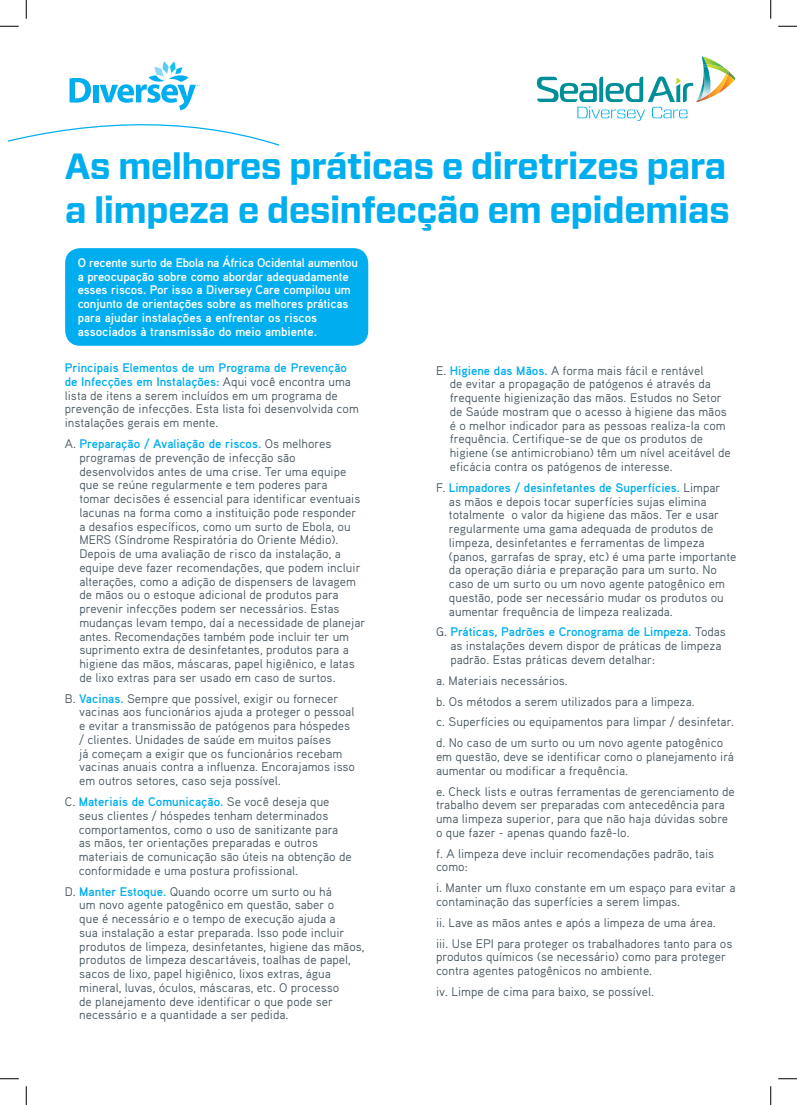
<style>
.page{position:relative;width:797px;height:1105px;background:#fff}
.page>*{position:absolute;margin:0;border:0;box-sizing:border-box;transform-origin:0 0}
.t1{font:700 36.25px/43.5px "Forza";letter-spacing:-.02em;color:#00aeef}
.t2{font:12.5px/13.8px "Aaux Pro OT";color:#45555f}
.t3{font:700 12.5px/13.8px "Aaux Pro OT";letter-spacing:-.01em;color:#fff}
.s1{font-weight:700;color:#00aeef}
</style>
<div class="page">
<div style="left:65px;top:248px;width:303px;height:98px;background:#00aeef;border-radius:15px"></div>
<svg style="left:537px;top:56px;width:198px;height:65px"></svg>
<svg style="left:9px;top:61px;width:271px;height:85px"></svg>
<svg style="left:0;top:25px;width:19px;height:2px"></svg>
<svg style="left:778px;top:25px;width:19px;height:2px"></svg>
<svg style="left:0;top:1078px;width:19px;height:1px"></svg>
<svg style="left:778px;top:1078px;width:19px;height:1px"></svg>
<svg style="left:25px;top:0;width:2px;height:19px"></svg>
<svg style="left:25px;top:1086px;width:2px;height:19px"></svg>
<svg style="left:770px;top:0;width:1px;height:19px"></svg>
<svg style="left:770px;top:1086px;width:1px;height:19px"></svg>
<h1 class="t1" style="left:65px;top:145px;width:666px">As melhores práticas e diretrizes para a limpeza e desinfecção em epidemias</h1>
<p class="t3" style="left:78px;top:255px;width:282px">O recente surto de Ebola na África Ocidental aumentou a preocupação sobre como abordar adequadamente esses riscos. Por isso a Diversey Care compilou um conjunto de orientações sobre as melhores práticas para ajudar instalações a enfrentar os riscos associados à transmissão do meio ambiente.</p>
<p class="t2" style="left:65px;top:361px;width:295px"><span class="s1">Principais Elementos de um Programa de Prevenção de Infecções em Instalações:</span> Aqui você encontra uma lista de itens a serem incluídos em um programa de prevenção de infecções. Esta lista foi desenvolvida com instalações gerais em mente.</p>
<p class="t2" style="left:79px;top:436px;width:287px;text-indent:-15px">A. <span class="s1">Preparação / Avaliação de riscos.</span> Os melhores programas de prevenção de infecção são desenvolvidos antes de uma crise. Ter uma equipe que se reúne regularmente e tem poderes para<br>tomar decisões é essencial para identificar eventuais lacunas na forma como a instituição pode responder a desafios específicos, como um surto de Ebola, ou MERS (Síndrome Respiratória do Oriente Médio).<br>Depois de uma avaliação de risco da instalação, a equipe deve fazer recomendações, que podem incluir alterações, como a adição de dispensers de lavagem de mãos ou o estoque adicional de produtos para prevenir infecções podem ser necessários. Estas mudanças levam tempo, daí a necessidade de planejar antes. Recomendações também pode incluir ter um suprimento extra de desinfetantes, produtos para a higiene das mãos, máscaras, papel higiênico, e latas de lixo extras para ser usado em caso de surtos.</p>
<p class="t2" style="left:79px;top:691px;width:277px;text-indent:-14px">B. <span class="s1">Vacinas.</span> Sempre que possível, exigir ou fornecer vacinas aos funcionários ajuda a proteger o pessoal e evitar a transmissão de patógenos para hóspedes / clientes. Unidades de saúde em muitos países<br>já começam a exigir que os funcionários recebam vacinas anuais contra a influenza. Encorajamos isso em outros setores, caso seja possível.</p>
<p class="t2" style="left:79px;top:794px;width:274px;text-indent:-14px">C. <span class="s1">Materiais de Comunicação.</span> Se você deseja que seus clientes / hóspedes tenham determinados comportamentos, como o uso de sanitizante para as mãos, ter orientações preparadas e outros materiais de comunicação são úteis na obtenção de conformidade e uma postura profissional.</p>
<p class="t2" style="left:79px;top:884px;width:287px;text-indent:-14px">D. <span class="s1">Manter Estoque.</span> Quando ocorre um surto ou há<br>um novo agente patogênico em questão, saber o<br>que é necessário e o tempo de execução ajuda a<br>sua instalação a estar preparada. Isso pode incluir produtos de limpeza, desinfetantes, higiene das mãos, produtos de limpeza descartáveis, toalhas de papel, sacos de lixo, papel higiênico, lixos extras, água mineral, luvas, óculos, máscaras, etc. O processo<br>de planejamento deve identificar o que pode ser necessário e a quantidade a ser pedida.</p>
<p class="t2" style="left:449px;top:363px;width:282px;text-indent:-14px">E. <span class="s1">Higiene das Mãos.</span> A forma mais fácil e rentável<br>de evitar a propagação de patógenos é através da frequente higienização das mãos. Estudos no Setor de Saúde mostram que o acesso à higiene das mãos é o melhor indicador para as pessoas realiza-la com frequência. Certifique-se de que os produtos de higiene (se antimicrobiano) têm um nível aceitável de eficácia contra os patógenos de interesse.</p>
<p class="t2" style="left:449px;top:480px;width:289px;text-indent:-13px">F. <span class="s1">Limpadores / desinfetantes de Superfícies.</span> Limpar<br>as mãos e depois tocar superfícies sujas elimina totalmente o valor da higiene das mãos. Ter e usar regularmente uma gama adequada de produtos de limpeza, desinfetantes e ferramentas de limpeza (panos, garrafas de spray, etc) é uma parte importante da operação diária e preparação para um surto. No caso de um surto ou um novo agente patogênico em questão, pode ser necessário mudar os produtos ou aumentar frequência de limpeza realizada.</p>
<p class="t2" style="left:450px;top:625px;width:277px;text-indent:-14px">G. <span class="s1">Práticas, Padrões e Cronograma de Limpeza.</span> Todas as instalações devem dispor de práticas de limpeza padrão. Estas práticas devem detalhar:</p>
<p class="t2" style="left:436px;top:669px;width:300px;line-height:20.9px">a. Materiais necessários.<br>b. Os métodos a serem utilizados para a limpeza.<br>c. Superfícies ou equipamentos para limpar / desinfetar. d. No caso de um surto ou um novo agente patogênico</p>
<p class="t2" style="left:436px;top:749px;width:299px">em questão, deve se identificar como o planejamento irá aumentar ou modificar a frequência.</p>
<p class="t2" style="left:436px;top:784px;width:300px">e. Check lists e outras ferramentas de gerenciamento de trabalho devem ser preparadas com antecedência para uma limpeza superior, para que não haja dúvidas sobre o que fazer - apenas quando fazê-lo.</p>
<p class="t2" style="left:436px;top:846px;width:280px">f. A limpeza deve incluir recomendações padrão, tais como:</p>
<p class="t2" style="left:436px;top:881px;width:301px">i. Manter um fluxo constante em um espaço para evitar a contaminação das superfícies a serem limpas.</p>
<p class="t2" style="left:436px;top:912px;width:298px;line-height:20.9px">ii. Lave as mãos antes e após a limpeza de uma área.<br>iii. Use EPI para proteger os trabalhadores tanto para os</p>
<p class="t2" style="left:436px;top:950px;width:292px">produtos químicos (se necessário) como para proteger contra agentes patogênicos no ambiente.</p>
<p class="t2" style="left:436px;top:984px;width:219px">iv. Limpe de cima para baixo, se possível.</p>
</div>
